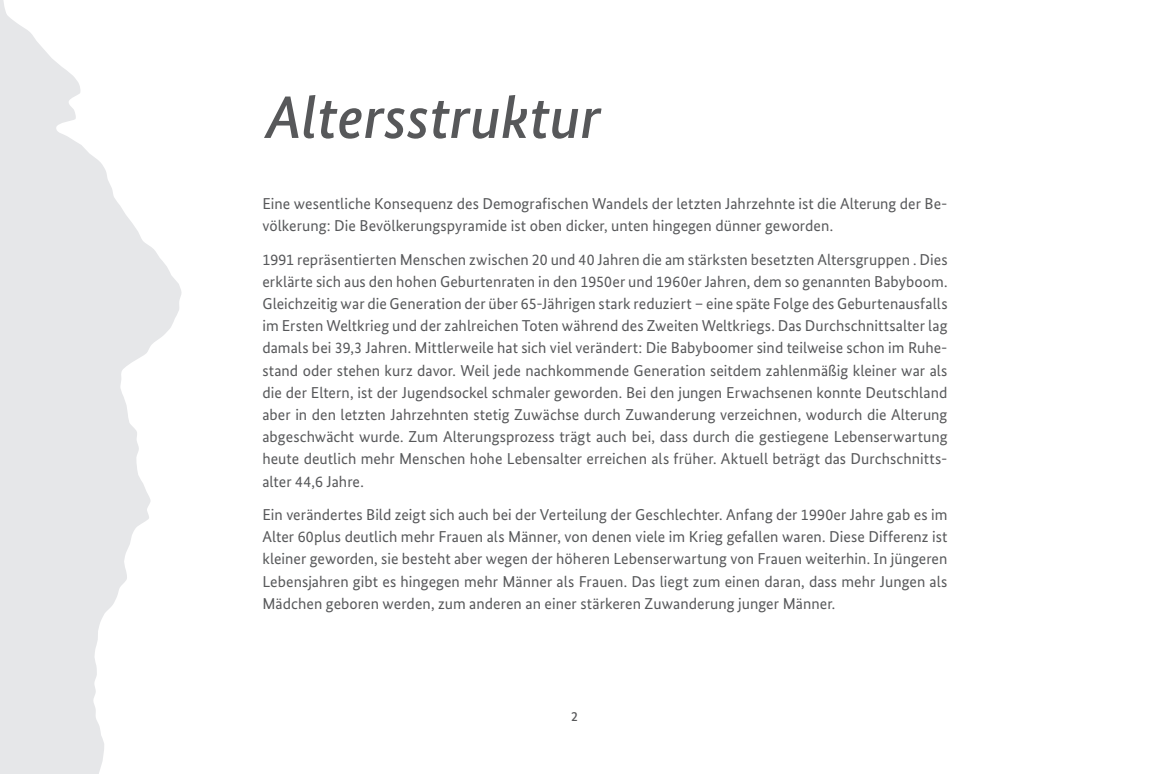
<style>
.page{position:relative;width:1149px;height:774px;background:#fff}
.page>*{position:absolute;margin:0;border:0;box-sizing:border-box;transform-origin:0 0}
.t1{font:italic 500 60px "Bundes Sans";color:#57585a}
.t2{font:15.75px/22.2px "Bundes Sans";letter-spacing:.005em;color:#57585a;text-align:justify}
.t3{font:500 13.5px "Bundes Sans";color:#57585a}
</style>
<div class="page">
<svg style="left:0;top:0;width:181px;height:774px;fill:#e6e7e9"></svg>
<h1 class="t1" style="left:266px;top:83px;width:336px">Altersstruktur</h1>
<p class="t2" style="left:262px;top:192px;width:686px">Eine wesentliche Konsequenz des Demografischen Wandels der letzten Jahrzehnte ist die Alterung der Be&shy;völkerung: Die Bevölkerungspyramide ist oben dicker, unten hingegen dünner geworden.</p>
<p class="t2" style="left:262px;top:248px;width:686px">1991 repräsentierten Menschen zwischen 20 und 40 Jahren die am stärksten besetzten Altersgruppen . Dies erklärte sich aus den hohen Geburtenraten in den 1950er und 1960er Jahren, dem so genannten Babyboom.<br>Gleichzeitig war die Generation der über 65-Jährigen stark reduziert – eine späte Folge des Geburtenausfalls im Ersten Weltkrieg und der zahlreichen Toten während des Zweiten Weltkriegs. Das Durchschnittsalter lag damals bei 39,3 Jahren. Mittlerweile hat sich viel verändert: Die Babyboomer sind teilweise schon im Ruhe&shy;stand oder stehen kurz davor. Weil jede nachkommende Generation seitdem zahlenmäßig kleiner war als die der Eltern, ist der Jugendsockel schmaler geworden. Bei den jungen Erwachsenen konnte Deutschland aber in den letzten Jahrzehnten stetig Zuwächse durch Zuwanderung verzeichnen, wodurch die Alterung abgeschwächt wurde. Zum Alterungsprozess trägt auch bei, dass durch die gestiegene Lebenserwartung heute deutlich mehr Menschen hohe Lebensalter erreichen als früher. Aktuell beträgt das Durchschnitts&shy;alter 44,6 Jahre.</p>
<p class="t2" style="left:262px;top:503px;width:686px">Ein verändertes Bild zeigt sich auch bei der Verteilung der Geschlechter. Anfang der 1990er Jahre gab es im Alter 60plus deutlich mehr Frauen als Männer, von denen viele im Krieg gefallen waren. Diese Differenz ist kleiner geworden, sie besteht aber wegen der höheren Lebenserwartung von Frauen weiterhin. In jüngeren Lebensjahren gibt es hingegen mehr Männer als Frauen. Das liegt zum einen daran, dass mehr Jungen als Mädchen geboren werden, zum anderen an einer stärkeren Zuwanderung junger Männer.</p>
<p class="t3" style="left:571px;top:708px;width:8px">2</p>
</div>
